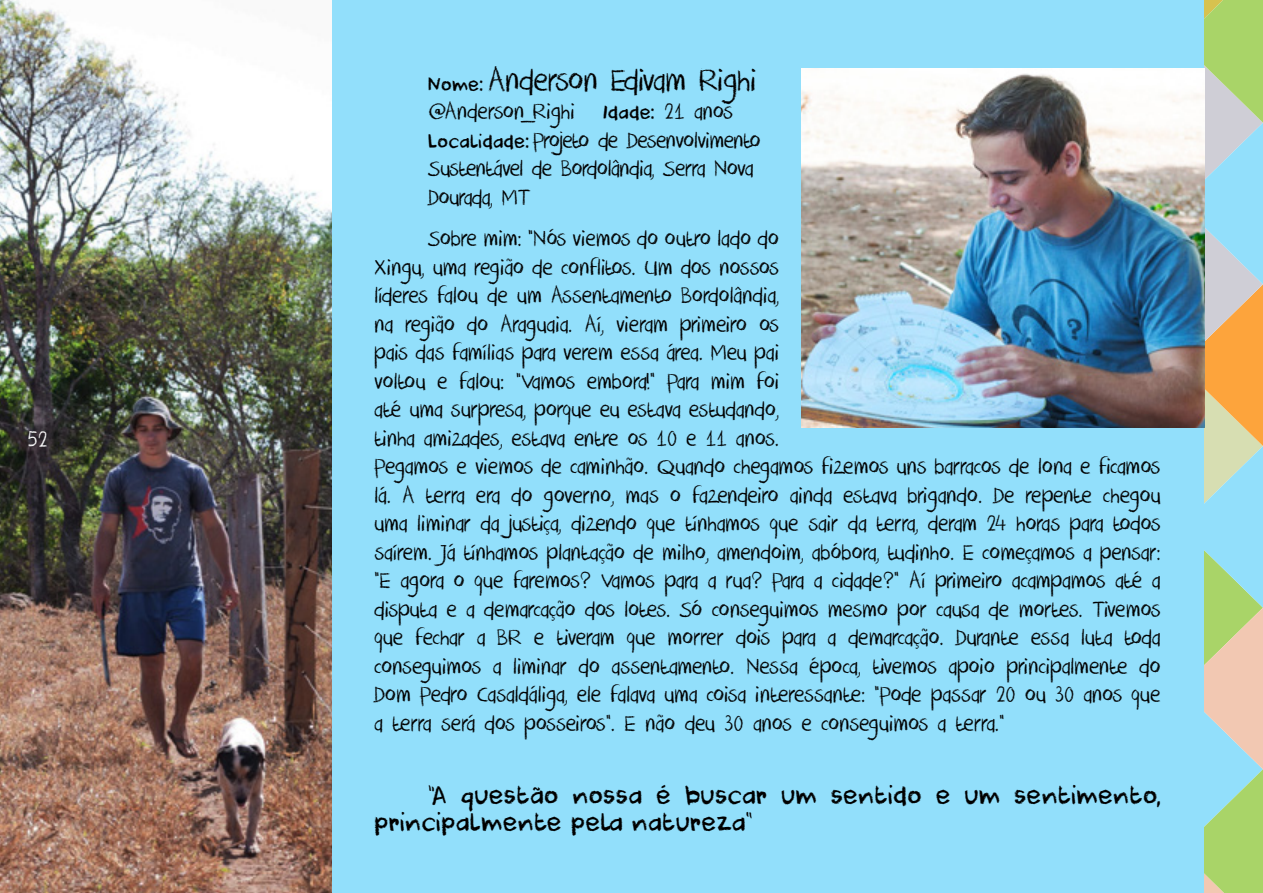
<style>
.page{position:relative;width:1263px;height:893px;background:#fff}
.page>*{position:absolute;margin:0;border:0;box-sizing:border-box;transform-origin:0 0}
.t1{font:36px "DK Crayon Crumble";letter-spacing:-.02em;color:#000}
.t2{font:25.5px/28.5px "DK Crayon Crumble";letter-spacing:-.01em;color:#000}
.t3{font:25.5px "DK Crayon Crumble";color:#fff}
.t4{font:24px/27px "DK Cool Crayon";letter-spacing:.01em;color:#000}
.s1{font-family:"DK Cool Crayon";font-size:18px}
</style>
<div class="page">
<svg style="left:1203px;top:0;width:60px;height:893px;background:#bcd0ab"></svg>
<div style="left:332px;top:0;width:871px;height:893px;background:#92dffb"></div>
<img style="left:0;top:0;width:332px;height:893px">
<img style="left:802px;top:68px;width:403px;height:359px">
<p class="t3" style="left:27px;top:431px;width:22px">52</p>
<h1 class="t1" style="left:428px;top:68px;width:330px"><span class="s1">Nome:</span> Anderson Edivam Righi</h1>
<p class="t2" style="left:428px;top:101px;width:334px">@Anderson_Righi <span class="s1">Idade:</span> 21 anos<br><span class="s1">Localidade:</span> Projeto de Desenvolvimento<br>Sustentável de Bordolândia, Serra Nova<br>Dourada, MT</p>
<p class="t2" style="left:374px;top:228px;width:788px;text-indent:54px">Sobre mim: “Nós viemos do outro lado do<br>Xingu, uma região de conflitos. Um dos nossos<br>líderes falou de um Assentamento Bordolândia,<br>na região do Araguaia. Aí, vieram primeiro os<br>pais das famílias para verem essa área. Meu pai<br>voltou e falou: “Vamos embora!” Para mim foi<br>até uma surpresa, porque eu estava estudando,<br>tinha amizades, estava entre os 10 e 11 anos.<br>Pegamos e viemos de caminhão. Quando chegamos fizemos uns barracos de lona e ficamos lá. A terra era do governo, mas o fazendeiro ainda estava brigando. De repente chegou uma liminar da justiça, dizendo que tínhamos que sair da terra, deram 24 horas para todos saírem. Já tínhamos plantação de milho, amendoim, abóbora, tudinho. E começamos a pensar: “E agora o que faremos? Vamos para a rua? Para a cidade?” Aí primeiro acampamos até a disputa e a demarcação dos lotes. Só conseguimos mesmo por causa de mortes. Tivemos que fechar a BR e tiveram que morrer dois para a demarcação. Durante essa luta toda conseguimos a liminar do assentamento. Nessa época, tivemos apoio principalmente do Dom Pedro Casaldáliga, ele falava uma coisa interessante: “Pode passar 20 ou 30 anos que a terra será dos posseiros”. E não deu 30 anos e conseguimos a terra.”</p>
<p class="t4" style="left:374px;top:785px;width:788px;text-indent:54px">“A questão nossa é buscar um sentido e um sentimento, principalmente pela natureza”</p>
</div>
